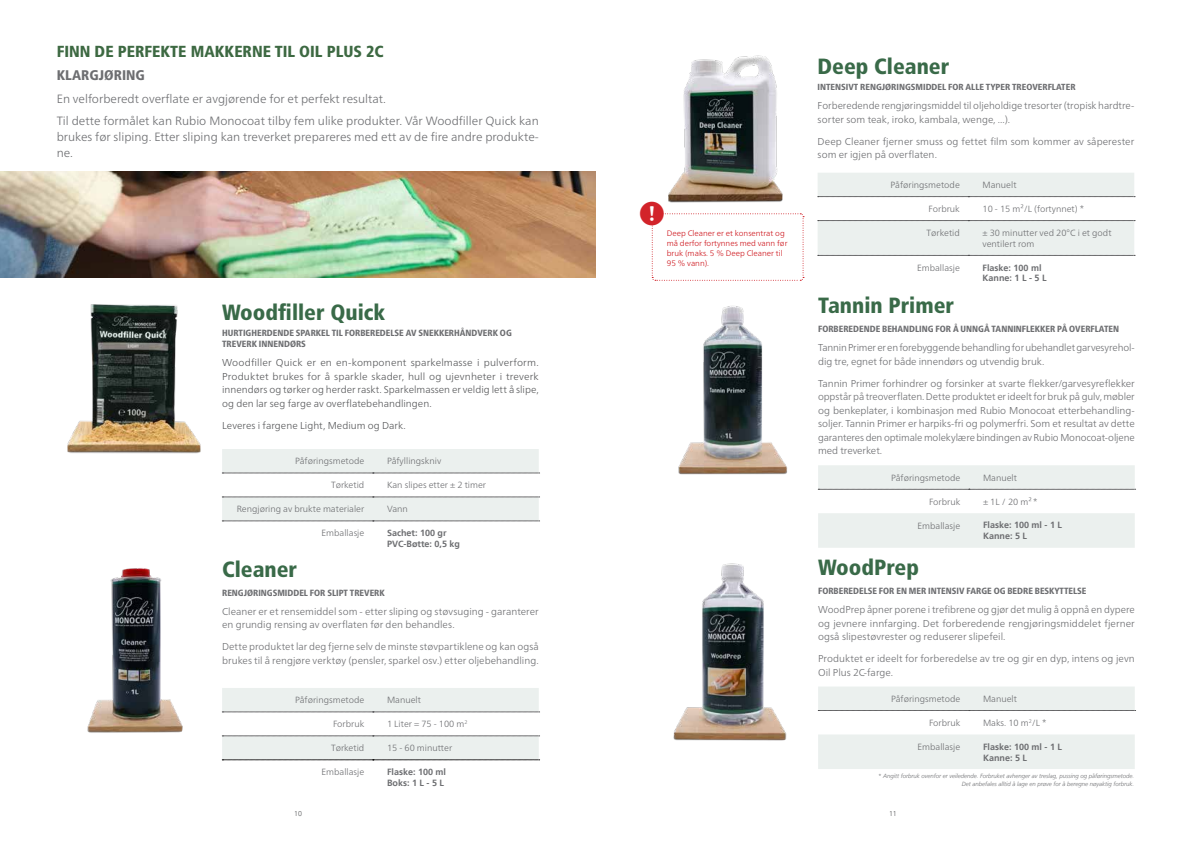
<style>
.page{position:relative;width:1191px;height:842px;background:#fff}
.page>*{position:absolute;margin:0;border:0;box-sizing:border-box;transform-origin:0 0}
.t1{font:900 condensed 22px "Frutiger LT Std";color:#396a48}
.t2{font:900 condensed 16px "Frutiger LT Std";color:#3d6942}
.t3{font:900 condensed 14px "Frutiger LT Std";color:#6d6e71}
.t4{font:300 12px/21.7px "Frutiger Neue LTW1 G";color:#6d6e71}
.t5{font:300 10px/13.5px "Frutiger Neue LTW1 G";color:#6d6e71}
.t6{font:300 10px/13.5px "Frutiger Neue LTW1 G";letter-spacing:.005em;color:#58595b;text-align:justify}
.t7{font:300 9px/10.8px "Frutiger Neue LTW1 G";color:#6d6e71}
.t8{font:800 condensed 9px/10.8px "Frutiger Neue LTW1 G";color:#6d6e71}
.t9{font:700 9px/10.8px "Frutiger LT";color:#6d6e71}
.t10{font:800 condensed 8.8px "Frutiger Neue LTW1 G";color:#6d6e71}
.t11{font:300 8px/10px "Frutiger Neue LTW1 G";color:#ce171e}
.t12{font:300 7px "Frutiger LT Pro";color:#58595b}
.t13{font:italic 300 6px/7.2px "Frutiger LT";color:#6d6e71;text-align:right}
</style>
<div class="page">
<img style="left:67px;top:304px;width:134px;height:150px">
<img style="left:678px;top:306px;width:109px;height:169px">
<img style="left:673px;top:563px;width:114px;height:178px">
<img style="left:668px;top:55px;width:115px;height:146px">
<img style="left:87px;top:568px;width:96px;height:165px">
<img style="left:0;top:172px;width:595px;height:106px">
<svg style="left:222px;top:449px;width:317px;height:73px"></svg>
<svg style="left:222px;top:688px;width:317px;height:73px"></svg>
<svg style="left:818px;top:465px;width:317px;height:83px"></svg>
<svg style="left:818px;top:687px;width:317px;height:82px"></svg>
<svg style="left:817px;top:173px;width:318px;height:83px"></svg>
<svg style="left:651px;top:201px;width:153px;height:80px"></svg>
<h2 class="t2" style="left:57px;top:42px;width:328px">FINN DE PERFEKTE MAKKERNE TIL OIL PLUS 2C</h2>
<p class="t4" style="left:57px;top:87px;width:483px">En velforberedt overflate er avgjørende for et perfekt resultat.<br>Til dette formålet kan Rubio Monocoat tilby fem ulike produkter. Vår Woodfiller Quick kan</p>
<p class="t4" style="left:57px;top:128px;width:483px;line-height:16px">brukes før sliping. Etter sliping kan treverket prepareres med ett av de fire andre produkte&shy;ne.</p>
<h3 class="t3" style="left:57px;top:67px;width:90px">KLARGJØRING</h3>
<h1 class="t1" style="left:222px;top:299px;width:165px">Woodfiller Quick</h1>
<p class="t8" style="left:222px;top:327px;width:291px">HURTIGHERDENDE SPARKEL TIL FORBEREDELSE AV SNEKKERHÅNDVERK OG<br>TREVERK INNENDØRS</p>
<p class="t6" style="left:222px;top:355px;width:318px">Woodfiller Quick er en en-komponent sparkelmasse i pulverform.<br>Produktet brukes for å sparkle skader, hull og ujevnheter i treverk innendørs og tørker og herder raskt. Sparkelmassen er veldig lett å slipe, og den lar seg farge av overflatebehandlingen.</p>
<p class="t6" style="left:222px;top:418px;width:185px">Leveres i fargene Light, Medium og Dark.</p>
<p class="t7" style="left:295px;top:455px;width:71px">Påføringsmetode</p>
<p class="t7" style="left:387px;top:455px;width:56px">Påfyllingskniv</p>
<p class="t7" style="left:331px;top:479px;width:35px">Tørketid</p>
<p class="t7" style="left:387px;top:479px;width:101px">Kan slipes etter ± 2 timer</p>
<p class="t7" style="left:237px;top:503px;width:129px">Rengjøring av brukte materialer</p>
<p class="t7" style="left:387px;top:503px;width:22px">Vann</p>
<p class="t7" style="left:321px;top:527px;width:44px">Emballasje</p>
<p class="t9" style="left:387px;top:528px;width:75px">Sachet: 100 gr<br>PVC-Bøtte: 0,5 kg</p>
<h1 class="t1" style="left:222px;top:556px;width:76px">Cleaner</h1>
<p class="t8" style="left:222px;top:586px;width:164px">RENGJØRINGSMIDDEL FOR SLIPT TREVERK</p>
<p class="t5" style="left:222px;top:604px;width:318px">Cleaner er et rensemiddel som - etter sliping og støvsuging - garanterer en grundig rensing av overflaten før den behandles.</p>
<p class="t5" style="left:222px;top:639px;width:318px">Dette produktet lar deg fjerne selv de minste støvpartiklene og kan også brukes til å rengjøre verktøy (pensler, sparkel osv.) etter oljebehandling.</p>
<p class="t7" style="left:295px;top:694px;width:71px">Påføringsmetode</p>
<p class="t7" style="left:387px;top:694px;width:36px">Manuelt</p>
<p class="t7" style="left:333px;top:718px;width:33px">Forbruk</p>
<p class="t7" style="left:387px;top:718px;width:82px">1 Liter = 75 - 100 m<sup>2</sup></p>
<p class="t7" style="left:331px;top:742px;width:35px">Tørketid</p>
<p class="t7" style="left:387px;top:742px;width:67px">15 - 60 minutter</p>
<p class="t7" style="left:321px;top:766px;width:44px">Emballasje</p>
<p class="t9" style="left:387px;top:767px;width:61px">Flaske: 100 ml<br>Boks: 1 L - 5 L</p>
<p class="t11" style="left:667px;top:227px;width:122px">Deep Cleaner er et konsentrat og må derfor fortynnes med vann før bruk (maks. 5 % Deep Cleaner til<br>95 % vann).</p>
<h1 class="t1" style="left:817px;top:53px;width:133px">Deep Cleaner</h1>
<p class="t10" style="left:817px;top:80px;width:259px">INTENSIVT RENGJØRINGSMIDDEL FOR ALLE TYPER TREOVERFLATER</p>
<p class="t5" style="left:817px;top:98px;width:318px">Forberedende rengjøringsmiddel til oljeholdige tresorter (tropisk hardtre&shy;sorter som teak, iroko, kambala, wenge, ...).</p>
<p class="t5" style="left:817px;top:134px;width:318px">Deep Cleaner fjerner smuss og fettet film som kommer av såperester som er igjen på overflaten.</p>
<p class="t7" style="left:890px;top:179px;width:71px">Påføringsmetode</p>
<p class="t7" style="left:982px;top:179px;width:36px">Manuelt</p>
<p class="t7" style="left:928px;top:203px;width:33px">Forbruk</p>
<p class="t7" style="left:982px;top:203px;width:103px">10 - 15 m²/L (fortynnet) *</p>
<p class="t7" style="left:926px;top:227px;width:35px">Tørketid</p>
<p class="t7" style="left:982px;top:227px;width:131px">± 30 minutter ved 20°C i et godt ventilert rom</p>
<p class="t7" style="left:917px;top:262px;width:44px">Emballasje</p>
<p class="t9" style="left:982px;top:262px;width:66px">Flaske: 100 ml<br>Kanne: 1 L - 5 L</p>
<h1 class="t1" style="left:818px;top:292px;width:137px">Tannin Primer</h1>
<p class="t8" style="left:818px;top:323px;width:302px">FORBEREDENDE BEHANDLING FOR Å UNNGÅ TANNINFLEKKER PÅ OVERFLATEN</p>
<p class="t5" style="left:818px;top:340px;width:318px">Tannin Primer er en forebyggende behandling for ubehandlet garvesyrehol&shy;dig tre, egnet for både innendørs og utvendig bruk.</p>
<p class="t5" style="left:818px;top:376px;width:318px;text-align:justify">Tannin Primer forhindrer og forsinker at svarte flekker/garvesyreflekker oppstår på treoverflaten. Dette produktet er ideelt for bruk på gulv, møbler og benkeplater, i kombinasjon med Rubio Monocoat etterbehandling&shy;soljer. Tannin Primer er harpiks-fri og polymerfri. Som et resultat av dette garanteres den optimale molekylære bindingen av Rubio Monocoat-oljene med treverket.</p>
<p class="t7" style="left:891px;top:472px;width:71px">Påføringsmetode</p>
<p class="t7" style="left:983px;top:472px;width:36px">Manuelt</p>
<p class="t7" style="left:929px;top:495px;width:33px">Forbruk</p>
<p class="t7" style="left:983px;top:495px;width:56px">± 1L / 20 m² *</p>
<p class="t7" style="left:917px;top:519px;width:44px">Emballasje</p>
<p class="t9" style="left:983px;top:520px;width:81px">Flaske: 100 ml - 1 L<br>Kanne: 5 L</p>
<h1 class="t1" style="left:818px;top:554px;width:102px">WoodPrep</h1>
<p class="t8" style="left:818px;top:585px;width:270px">FORBEREDELSE FOR EN MER INTENSIV FARGE OG BEDRE BESKYTTELSE</p>
<p class="t5" style="left:818px;top:602px;width:318px;text-align:justify">WoodPrep åpner porene i trefibrene og gjør det mulig å oppnå en dypere og jevnere innfarging. Det forberedende rengjøringsmiddelet fjerner også slipestøvrester og reduserer slipefeil.</p>
<p class="t5" style="left:818px;top:651px;width:318px">Produktet er ideelt for forberedelse av tre og gir en dyp, intens og jevn<br>Oil Plus 2C-farge.</p>
<p class="t7" style="left:891px;top:693px;width:71px">Påføringsmetode</p>
<p class="t7" style="left:983px;top:693px;width:36px">Manuelt</p>
<p class="t7" style="left:929px;top:717px;width:33px">Forbruk</p>
<p class="t7" style="left:983px;top:717px;width:65px">Maks. 10 m<sup>2</sup>/L *</p>
<p class="t7" style="left:917px;top:741px;width:44px">Emballasje</p>
<p class="t9" style="left:983px;top:741px;width:81px">Flaske: 100 ml - 1 L<br>Kanne: 5 L</p>
<p class="t13" style="left:878px;top:773px;width:258px">* Angitt forbruk ovenfor er veiledende. Forbruket avhenger av treslag, pussing og påføringsmetode.<br>Det anbefales alltid å lage en prøve for å beregne nøyaktig forbruk.</p>
<p class="t12" style="left:294px;top:810px;width:9px">10</p>
<p class="t12" style="left:889px;top:810px;width:9px">11</p>
</div>
